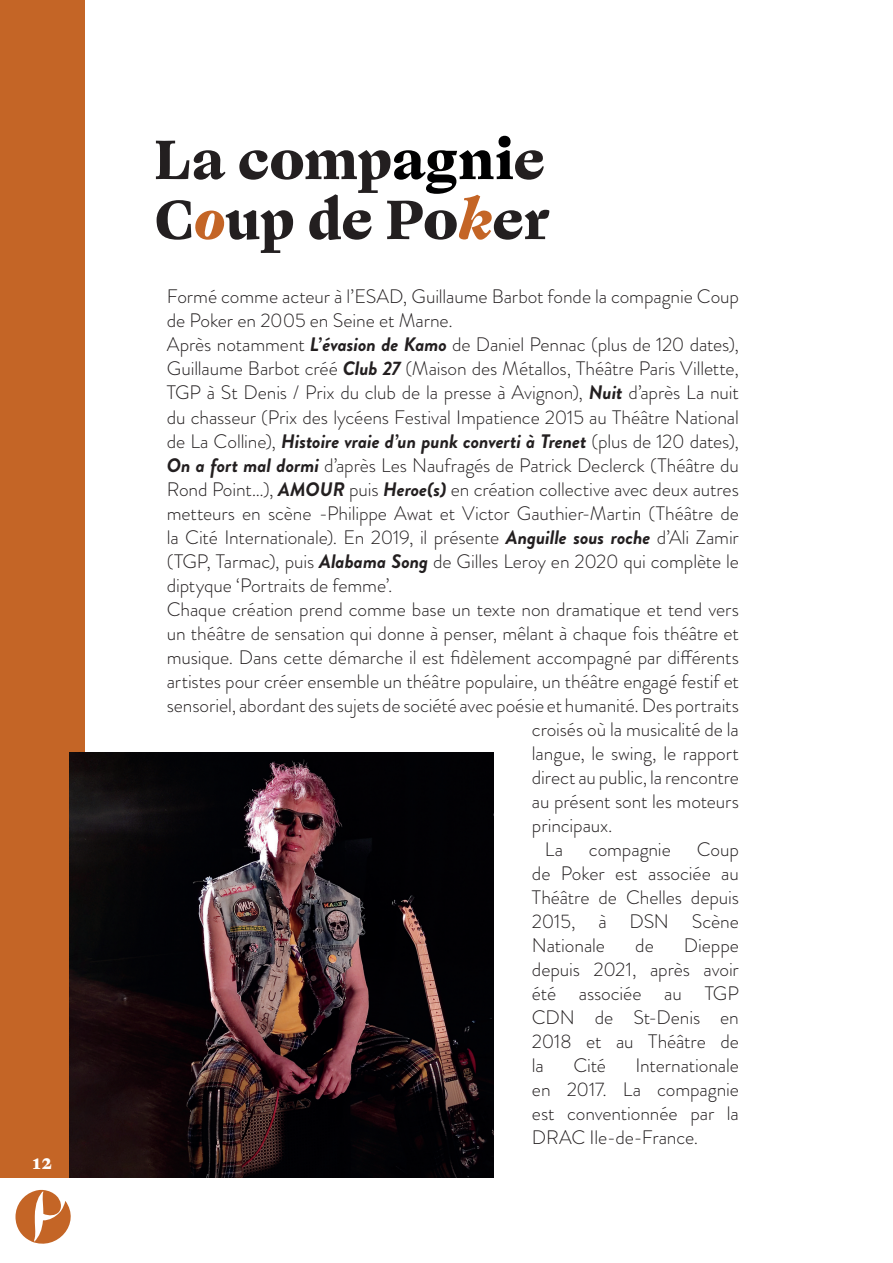
<style>
.page{position:relative;width:893px;height:1263px;background:#fff}
.page>*{position:absolute;margin:0;border:0;box-sizing:border-box;transform-origin:0 0}
.t1{font:800 55.5px/60px "Ogg Text";letter-spacing:-.01em;color:#231f20}
.t2{font:300 19.5px/24px "Brandon Grotesque";letter-spacing:-.005em;color:#231f20;text-align:justify}
.t3{font:italic 700 19.5px "Brandon Grotesque";letter-spacing:-.005em;color:#231f20}
.t4{font:800 18px "Ogg Text";color:#fff}
.s1{color:#000001}
.s2{font-style:italic;color:#c46526}
.s3{font-weight:700;font-style:italic}
.s4{font-weight:300;font-style:normal}
</style>
<div class="page">
<div style="left:0;top:0;width:85px;height:1178px;background:#c46526"></div>
<svg style="left:15px;top:1190px;width:56px;height:54px"></svg>
<img style="left:69px;top:753px;width:425px;height:424px">
<p class="t4" style="left:33px;top:1151px;width:21px">12</p>
<h1 class="t1" style="left:154px;top:131px;width:397px">La comp<span class="s1">agni</span>e<br>C<span class="s2">o</span>up de Po<span class="s2">k</span>er</h1>
<p class="t2" style="left:167px;top:285px;width:574px">Formé comme acteur à l’ESAD, Guillaume Barbot fonde la compagnie Coup</p>
<p class="t2" style="left:167px;top:309px;width:287px">de Poker en 2005 en Seine et Marne.</p>
<p class="t2" style="left:167px;top:333px;width:574px">Après notamment <span class="s3">L’évasion de Kamo</span> de Daniel Pennac (plus de 120 dates),</p>
<p class="t2" style="left:167px;top:357px;width:574px">Guillaume Barbot créé <span class="s3">Club 27</span> (Maison des Métallos, Théâtre Paris Villette,</p>
<p class="t2" style="left:167px;top:381px;width:574px">TGP à St Denis / Prix du club de la presse à Avignon), <span class="s3">Nuit</span> d’après La nuit</p>
<p class="t2" style="left:167px;top:405px;width:574px">du chasseur (Prix des lycéens Festival Impatience 2015 au Théâtre National</p>
<p class="t3" style="left:167px;top:427px;width:574px"><span class="s4">de La Colline),</span> Histoire vraie d’un punk converti à Trenet <span class="s4">(plus de 120 dates),</span></p>
<p class="t2" style="left:167px;top:453px;width:574px"><span class="s3">On a fort mal dormi</span> d’après Les Naufragés de Patrick Declerck (Théâtre du</p>
<p class="t2" style="left:167px;top:477px;width:574px">Rond Point…), <span class="s3">AMOUR</span> puis <span class="s3">Heroe(s)</span> en création collective avec deux autres</p>
<p class="t2" style="left:167px;top:501px;width:574px">metteurs en scène -Philippe Awat et Victor Gauthier-Martin (Théâtre de</p>
<p class="t2" style="left:167px;top:525px;width:574px">la Cité Internationale). En 2019, il présente <span class="s3">Anguille sous roche</span> d’Ali Zamir</p>
<p class="t2" style="left:167px;top:549px;width:574px">(TGP, Tarmac), puis <span class="s3">Alabama Song</span> de Gilles Leroy en 2020 qui complète le</p>
<p class="t2" style="left:167px;top:573px;width:227px">diptyque ‘Portraits de femme’.</p>
<p class="t2" style="left:167px;top:597px;width:574px">Chaque création prend comme base un texte non dramatique et tend vers</p>
<p class="t2" style="left:167px;top:621px;width:574px">un théâtre de sensation qui donne à penser, mêlant à chaque fois théâtre et</p>
<p class="t2" style="left:167px;top:645px;width:574px">musique. Dans cette démarche il est fidèlement accompagné par différents</p>
<p class="t2" style="left:167px;top:669px;width:574px">artistes pour créer ensemble un théâtre populaire, un théâtre engagé festif et</p>
<p class="t2" style="left:167px;top:693px;width:574px">sensoriel, abordant des sujets de société avec poésie et humanité. Des portraits</p>
<p class="t2" style="left:532px;top:717px;width:208px">croisés où la musicalité de la</p>
<p class="t2" style="left:532px;top:741px;width:208px">langue, le swing, le rapport</p>
<p class="t2" style="left:532px;top:765px;width:208px">direct au public, la rencontre</p>
<p class="t2" style="left:532px;top:789px;width:208px">au présent sont les moteurs</p>
<p class="t2" style="left:532px;top:813px;width:82px">principaux.</p>
<p class="t2" style="left:545px;top:837px;width:20px">La</p>
<p class="t2" style="left:589px;top:837px;width:83px">compagnie</p>
<p class="t2" style="left:532px;top:837px;width:208px;text-indent:165px">Coup de Poker est associée au Théâtre de Chelles depuis 2015, à DSN Scène Nationale</p>
<p class="t2" style="left:532px;top:933px;width:208px;text-indent:152px">Dieppe depuis 2021, après avoir été associée au TGP CDN de St-Denis en 2018 et au Théâtre de la</p>
<p class="t2" style="left:635px;top:933px;width:20px">de</p>
<p class="t2" style="left:573px;top:1053px;width:34px">Cité</p>
<p class="t2" style="left:532px;top:1053px;width:208px;text-indent:103px">Internationale en 2017. La compagnie est conventionnée par la DRAC Ile-de-France.</p>
</div>
